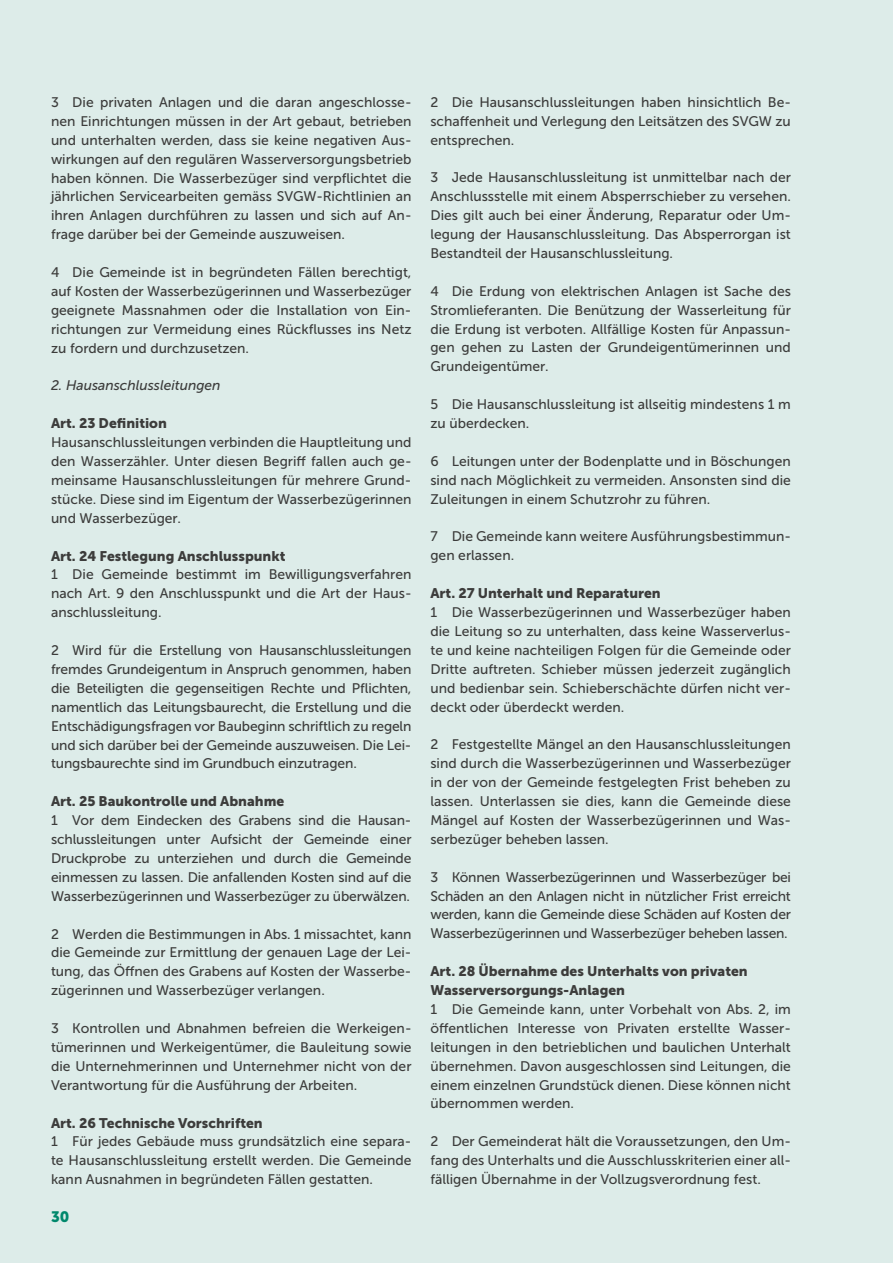
<style>
.page{position:relative;width:893px;height:1263px;background:#ddece9}
.page>*{position:absolute;margin:0;border:0;box-sizing:border-box;transform-origin:0 0}
.t1{font:15px "Museo Sans 900";color:#00886c}
.t2{font:13.8px/18.9px "Museo Sans 500";color:#3c3c3b;text-align:justify}
.t3{font:13.8px/18.9px "Museo Sans 900";color:#3c3c3b}
.t4{font:italic 13.8px "Museo Sans 500";color:#3c3c3b}
</style>
<div class="page">
<p class="t2" style="left:51px;top:93px;width:362px">3 Die privaten Anlagen und die daran angeschlosse&shy;nen Einrichtungen müssen in der Art gebaut, betrieben und unterhalten werden, dass sie keine negativen Aus&shy;wirkungen auf den regulären Wasserversorgungsbetrieb haben können. Die Wasserbezüger sind verpflichtet die jährlichen Servicearbeiten gemäss SVGW-Richtlinien an ihren Anlagen durchführen zu lassen und sich auf An&shy;frage darüber bei der Gemeinde auszuweisen.</p>
<p class="t2" style="left:51px;top:263px;width:362px">4 Die Gemeinde ist in begründeten Fällen berechtigt, auf Kosten der Wasserbezügerinnen und Wasserbezüger geeignete Massnahmen oder die Installation von Ein&shy;richtungen zur Vermeidung eines Rückflusses ins Netz zu fordern und durchzusetzen.</p>
<p class="t4" style="left:51px;top:378px;width:171px">2. Hausanschlussleitungen</p>
<p class="t3" style="left:51px;top:414px;width:117px">Art. 23 Definition</p>
<p class="t2" style="left:51px;top:433px;width:362px">Hausanschlussleitungen verbinden die Hauptleitung und den Wasserzähler. Unter diesen Begriff fallen auch ge&shy;meinsame Hausanschlussleitungen für mehrere Grund&shy;stücke. Diese sind im Eigentum der Wasserbezügerinnen und Wasserbezüger.</p>
<p class="t3" style="left:51px;top:546px;width:236px">Art. 24 Festlegung Anschlusspunkt</p>
<p class="t2" style="left:51px;top:565px;width:362px">1 Die Gemeinde bestimmt im Bewilligungsverfahren nach Art. 9 den Anschlusspunkt und die Art der Haus&shy;anschlussleitung.</p>
<p class="t2" style="left:51px;top:641px;width:362px">2 Wird für die Erstellung von Hausanschlussleitungen fremdes Grundeigentum in Anspruch genommen, haben die Beteiligten die gegenseitigen Rechte und Pflichten, namentlich das Leitungsbaurecht, die Erstellung und die Entschädigungsfragen vor Baubeginn schriftlich zu regeln und sich darüber bei der Gemeinde auszuweisen. Die Lei&shy;tungsbaurechte sind im Grundbuch einzutragen.</p>
<p class="t3" style="left:51px;top:792px;width:235px">Art. 25 Baukontrolle und Abnahme</p>
<p class="t2" style="left:51px;top:811px;width:362px">1 Vor dem Eindecken des Grabens sind die Hausan&shy;schlussleitungen unter Aufsicht der Gemeinde einer Druckprobe zu unterziehen und durch die Gemeinde einmessen zu lassen. Die anfallenden Kosten sind auf die Wasserbezügerinnen und Wasserbezüger zu überwälzen.</p>
<p class="t2" style="left:51px;top:924px;width:362px">2 Werden die Bestimmungen in Abs. 1 missachtet, kann die Gemeinde zur Ermittlung der genauen Lage der Lei&shy;tung, das Öffnen des Grabens auf Kosten der Wasserbe&shy;zügerinnen und Wasserbezüger verlangen.</p>
<p class="t2" style="left:51px;top:1019px;width:362px">3 Kontrollen und Abnahmen befreien die Werkeigen&shy;tümerinnen und Werkeigentümer, die Bauleitung sowie die Unternehmerinnen und Unternehmer nicht von der Verantwortung für die Ausführung der Arbeiten.</p>
<p class="t3" style="left:51px;top:1113px;width:213px">Art. 26 Technische Vorschriften</p>
<p class="t2" style="left:51px;top:1132px;width:362px">1 Für jedes Gebäude muss grundsätzlich eine separa&shy;te Hausanschlussleitung erstellt werden. Die Gemeinde kann Ausnahmen in begründeten Fällen gestatten.</p>
<p class="t1" style="left:51px;top:1208px;width:20px">30</p>
<p class="t2" style="left:430px;top:93px;width:362px">2 Die Hausanschlussleitungen haben hinsichtlich Be&shy;schaffenheit und Verlegung den Leitsätzen des SVGW zu entsprechen.</p>
<p class="t2" style="left:430px;top:168px;width:362px">3 Jede Hausanschlussleitung ist unmittelbar nach der Anschlussstelle mit einem Absperrschieber zu versehen.<br>Dies gilt auch bei einer Änderung, Reparatur oder Um&shy;legung der Hausanschlussleitung. Das Absperrorgan ist Bestandteil der Hausanschlussleitung.</p>
<p class="t2" style="left:430px;top:282px;width:362px">4 Die Erdung von elektrischen Anlagen ist Sache des Stromlieferanten. Die Benützung der Wasserleitung für die Erdung ist verboten. Allfällige Kosten für Anpassun&shy;gen gehen zu Lasten der Grundeigentümerinnen und Grundeigentümer.</p>
<p class="t2" style="left:430px;top:395px;width:362px">5 Die Hausanschlussleitung ist allseitig mindestens 1 m zu überdecken.</p>
<p class="t2" style="left:430px;top:452px;width:362px">6 Leitungen unter der Bodenplatte und in Böschungen sind nach Möglichkeit zu vermeiden. Ansonsten sind die Zuleitungen in einem Schutzrohr zu führen.</p>
<p class="t2" style="left:430px;top:527px;width:362px">7 Die Gemeinde kann weitere Ausführungsbestimmun&shy;gen erlassen.</p>
<p class="t3" style="left:430px;top:584px;width:232px">Art. 27 Unterhalt und Reparaturen</p>
<p class="t2" style="left:430px;top:603px;width:362px">1 Die Wasserbezügerinnen und Wasserbezüger haben die Leitung so zu unterhalten, dass keine Wasserverlus&shy;te und keine nachteiligen Folgen für die Gemeinde oder Dritte auftreten. Schieber müssen jederzeit zugänglich und bedienbar sein. Schieberschächte dürfen nicht ver&shy;deckt oder überdeckt werden.</p>
<p class="t2" style="left:430px;top:735px;width:362px">2 Festgestellte Mängel an den Hausanschlussleitungen sind durch die Wasserbezügerinnen und Wasserbezüger in der von der Gemeinde festgelegten Frist beheben zu lassen. Unterlassen sie dies, kann die Gemeinde diese Mängel auf Kosten der Wasserbezügerinnen und Was&shy;serbezüger beheben lassen.</p>
<p class="t2" style="left:430px;top:867px;width:362px">3 Können Wasserbezügerinnen und Wasserbezüger bei Schäden an den Anlagen nicht in nützlicher Frist erreicht werden, kann die Gemeinde diese Schäden auf Kosten der Wasserbezügerinnen und Wasserbezüger beheben lassen.</p>
<p class="t3" style="left:430px;top:962px;width:319px">Art. 28 Übernahme des Unterhalts von privaten<br>Wasserversorgungs-Anlagen</p>
<p class="t2" style="left:430px;top:1000px;width:362px">1 Die Gemeinde kann, unter Vorbehalt von Abs. 2, im öffentlichen Interesse von Privaten erstellte Wasser&shy;leitungen in den betrieblichen und baulichen Unterhalt übernehmen. Davon ausgeschlossen sind Leitungen, die einem einzelnen Grundstück dienen. Diese können nicht übernommen werden.</p>
<p class="t2" style="left:430px;top:1132px;width:362px">2 Der Gemeinderat hält die Voraussetzungen, den Um&shy;fang des Unterhalts und die Ausschlusskriterien einer all&shy;fälligen Übernahme in der Vollzugsverordnung fest.</p>
</div>
